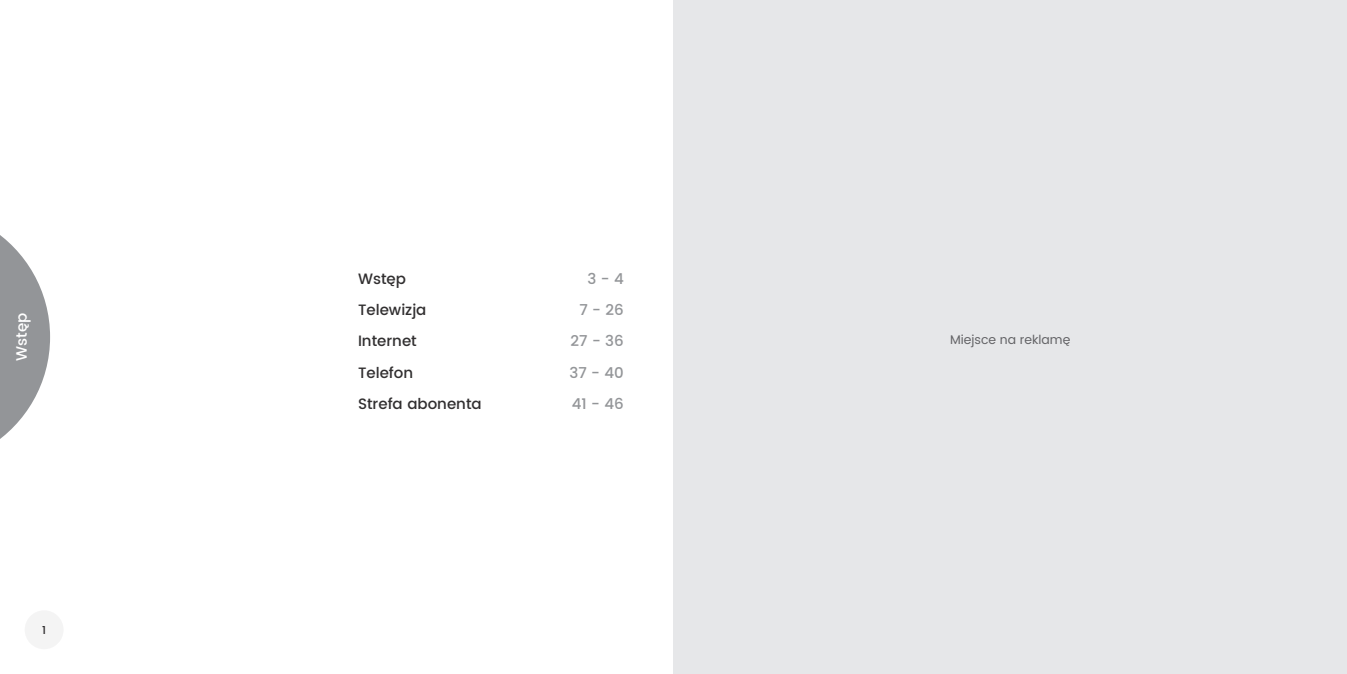
<style>
.page{position:relative;width:1347px;height:674px;background:#fff}
.page>*{position:absolute;margin:0;border:0;box-sizing:border-box;transform-origin:0 0}
.t1{font:500 15px/31.2px "Poppins";color:#312f30}
.t2{font:500 15px/31.2px "Poppins";color:#939598;text-align:right}
.t3{font:500 15px "Poppins";color:#fff}
.t4{font:12.5px "Poppins";color:#636366}
.t5{font:500 11.25px "Poppins";color:#312f30}
</style>
<div class="page">
<div style="left:673px;top:0;width:673px;height:673px;background:#e6e7e9"></div>
<svg style="left:0;top:235px;width:50px;height:204px"></svg>
<div style="left:25px;top:610px;width:39px;height:39px;background:#f4f4f4;border-radius:50%"></div>
<p class="t3" style="left:13px;top:361px;width:49px;rotate:-90deg">Wstęp</p>
<p class="t5" style="left:42px;top:623px;width:5px">1</p>
<p class="t1" style="left:358px;top:263px;width:125px">Wstęp<br>Telewizja<br>Internet<br>Telefon<br>Strefa abonenta</p>
<p class="t2" style="left:569px;top:263px;width:56px">3 - 4<br>7 - 26<br>27 - 36<br>37 - 40<br>41 - 46</p>
<p class="t4" style="left:950px;top:332px;width:122px">Miejsce na reklamę</p>
</div>
